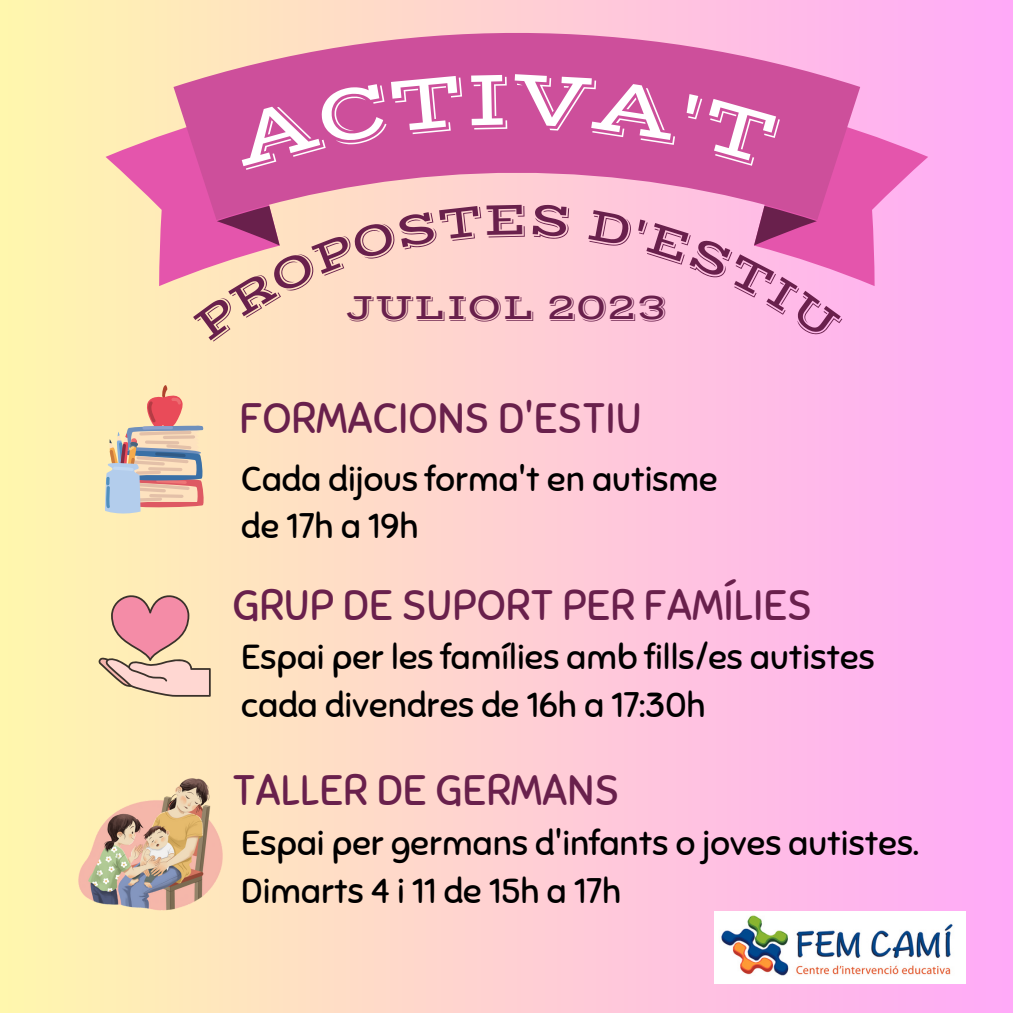
<style>
.page{position:relative;width:1013px;height:1013px;background:#fff}
.page>*{position:absolute;margin:0;border:0;box-sizing:border-box;transform-origin:0 0}
.t1{font:42.5px "Sniglet";color:#69204c}
.t2{font:37.5px "Vast Shadow";color:#69204c}
.t3{font:34.62px "Sniglet";color:#000}
</style>
<div class="page">
<div style="left:0;top:0;width:1012px;height:1012px;background:linear-gradient(to right,#fff7ad,#ffaaf8)"></div>
<svg style="left:173px;top:33px;width:687px;height:40px;background:#e285b2"></svg>
<svg style="left:98px;top:586px;width:113px;height:110px;background:#ecc0ad"></svg>
<img style="left:78px;top:778px;width:145px;height:133px">
<svg style="left:104px;top:383px;width:101px;height:133px;background:#dac0ae"></svg>
<img style="left:715px;top:911px;width:250px;height:72px">
<svg style="left:106px;top:73px;width:822px;height:271px;background:#e997bb"></svg>
<p class="t2" style="left:345px;top:285px;width:323px">JULIOL 2023</p>
<p class="t1" style="left:239px;top:393px;width:404px">FORMACIONS D'ESTIU</p>
<p class="t3" style="left:241px;top:457px;width:478px">Cada dijous forma't en autisme</p>
<p class="t3" style="left:241px;top:505px;width:179px">de 17h a 19h</p>
<p class="t1" style="left:232px;top:579px;width:581px">GRUP DE SUPORT PER FAMÍLIES</p>
<p class="t3" style="left:241px;top:635px;width:635px">Espai per les famílies amb fills/es autistes</p>
<p class="t3" style="left:241px;top:683px;width:466px">cada divendres de 16h a 17:30h</p>
<p class="t1" style="left:232px;top:764px;width:388px">TALLER DE GERMANS</p>
<p class="t3" style="left:241px;top:821px;width:679px">Espai per germans d'infants o joves autistes.</p>
<p class="t3" style="left:241px;top:869px;width:381px">Dimarts 4 i 11 de 15h a 17h</p>
</div>
